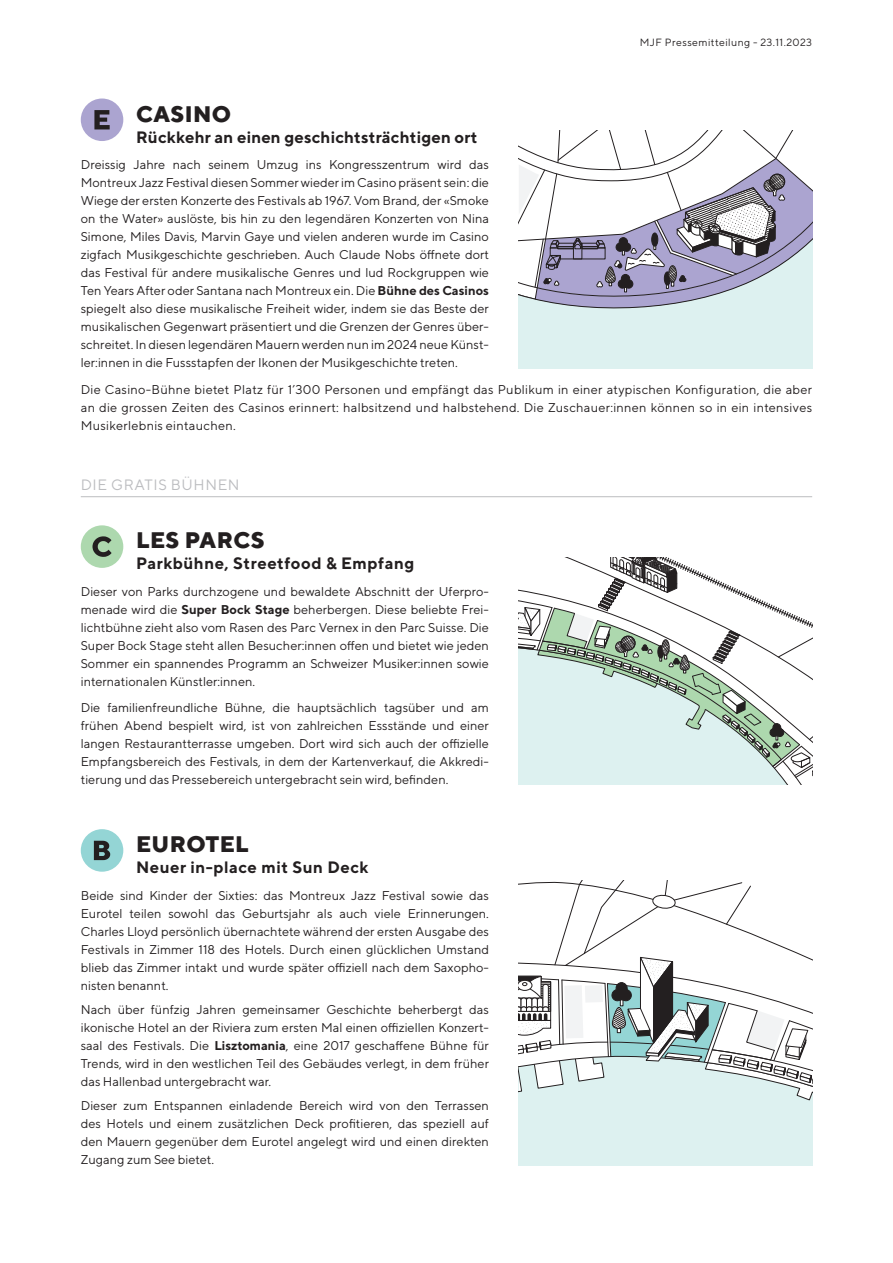
<style>
.page{position:relative;width:893px;height:1263px;background:#fff}
.page>*{position:absolute;margin:0;border:0;box-sizing:border-box;transform-origin:0 0}
.Texte{font:800 22.5px "TT Norms";letter-spacing:.02em;color:#231f20}
.Texte-2{font:700 16.5px "TT Norms";letter-spacing:.03em;color:#231f20}
.Texte-3{font:700 16.5px "TT Norms";letter-spacing:.01em;color:#231f20}
.Texte-4{font:15px "TT Norms";letter-spacing:.04em;color:#bcbdc0}
.Texte-5{font:12.75px/18px "TT Norms";color:#231f20;text-align:justify}
.t1{font:10.5px "TT Norms";letter-spacing:.04em;color:#231f20}
.s1{font-weight:700}
</style>
<div class="page">
<hr style="left:81px;top:496px;width:731px;height:1px;background:#bcbdc0">
<div style="left:81px;top:99px;width:42px;height:42px;background:#aba4d0;border-radius:50%"></div>
<svg style="left:94px;top:110px;width:16px;height:19px"></svg>
<div style="left:81px;top:525px;width:42px;height:43px;background:#add8ae;border-radius:50%"></div>
<svg style="left:92px;top:536px;width:20px;height:21px"></svg>
<div style="left:81px;top:829px;width:42px;height:43px;background:#94d5d5;border-radius:50%"></div>
<svg style="left:94px;top:841px;width:16px;height:19px"></svg>
<div style="left:519px;top:316px;width:293px;height:52px;background:#ddf1f0"></div>
<div style="left:519px;top:308px;width:293px;height:8px;background:#ddf1f0"></div>
<svg style="left:519px;top:131px;width:293px;height:177px"></svg>
<svg style="left:519px;top:880px;width:294px;height:285px"></svg>
<svg style="left:519px;top:558px;width:294px;height:226px"></svg>
<p class="t1" style="left:640px;top:36px;width:174px">MJF Pressemitteilung - 23.11.2023</p>
<p class="Texte" style="left:136px;top:99px;width:97px">CASINO</p>
<p class="Texte-3" style="left:136px;top:126px;width:343px">Rückkehr an einen geschichtsträchtigen ort</p>
<p class="Texte-5" style="left:81px;top:155px;width:410px">Dreissig Jahre nach seinem Umzug ins Kongresszentrum wird das Montreux Jazz Festival diesen Sommer wieder im Casino präsent sein: die Wiege der ersten Konzerte des Festivals ab 1967. Vom Brand, der «Smoke on the Water» auslöste, bis hin zu den legendären Konzerten von Nina Simone, Miles Davis, Marvin Gaye und vielen anderen wurde im Casino zigfach Musikgeschichte geschrieben. Auch Claude Nobs öffnete dort das Festival für andere musikalische Genres und lud Rockgruppen wie Ten Years After oder Santana nach Montreux ein. Die <span class="s1">Bühne des Casinos </span>spiegelt also diese musikalische Freiheit wider, indem sie das Beste der musikalischen Gegenwart präsentiert und die Grenzen der Genres über&shy;schreitet. In diesen legendären Mauern werden nun im 2024 neue Künst&shy;ler:innen in die Fussstapfen der Ikonen der Musikgeschichte treten.</p>
<p class="Texte-5" style="left:81px;top:380px;width:733px">Die Casino-Bühne bietet Platz für 1’300 Personen und empfängt das Publikum in einer atypischen Konfiguration, die aber an die grossen Zeiten des Casinos erinnert: halbsitzend und halbstehend. Die Zuschauer:innen können so in ein intensives Musikerlebnis eintauchen.</p>
<p class="Texte-4" style="left:81px;top:476px;width:160px">DIE GRATIS BÜHNEN</p>
<p class="Texte" style="left:136px;top:526px;width:130px">LES PARCS</p>
<p class="Texte-2" style="left:136px;top:553px;width:280px">Parkbühne, Streetfood &amp; Empfang</p>
<p class="Texte-5" style="left:81px;top:582px;width:410px">Dieser von Parks durchzogene und bewaldete Abschnitt der Uferpro&shy;menade wird die <span class="s1">Super Bock Stage</span> beherbergen. Diese beliebte Frei&shy;lichtbühne zieht also vom Rasen des Parc Vernex in den Parc Suisse. Die Super Bock Stage steht allen Besucher:innen offen und bietet wie jeden Sommer ein spannendes Programm an Schweizer Musiker:innen sowie internationalen Künstler:innen.</p>
<p class="Texte-5" style="left:81px;top:699px;width:410px">Die familienfreundliche Bühne, die hauptsächlich tagsüber und am frühen Abend bespielt wird, ist von zahlreichen Essstände und einer langen Restaurantterrasse umgeben. Dort wird sich auch der offizielle Empfangsbereich des Festivals, in dem der Kartenverkauf, die Akkredi&shy;tierung und das Pressebereich untergebracht sein wird, befinden.</p>
<p class="Texte" style="left:136px;top:830px;width:114px">EUROTEL</p>
<p class="Texte-2" style="left:136px;top:857px;width:234px">Neuer in-place mit Sun Deck</p>
<p class="Texte-5" style="left:81px;top:886px;width:410px">Beide sind Kinder der Sixties: das Montreux Jazz Festival sowie das Eurotel teilen sowohl das Geburtsjahr als auch viele Erinnerungen.<br>Charles Lloyd persönlich übernachtete während der ersten Ausgabe des Festivals in Zimmer 118 des Hotels. Durch einen glücklichen Umstand blieb das Zimmer intakt und wurde später offiziell nach dem Saxopho&shy;nisten benannt.</p>
<p class="Texte-5" style="left:81px;top:1000px;width:410px">Nach über fünfzig Jahren gemeinsamer Geschichte beherbergt das ikonische Hotel an der Riviera zum ersten Mal einen offiziellen Konzert&shy;saal des Festivals. Die <span class="s1">Lisztomania</span>, eine 2017 geschaffene Bühne für Trends, wird in den westlichen Teil des Gebäudes verlegt, in dem früher das Hallenbad untergebracht war.</p>
<p class="Texte-5" style="left:81px;top:1097px;width:410px">Dieser zum Entspannen einladende Bereich wird von den Terrassen des Hotels und einem zusätzlichen Deck profitieren, das speziell auf den Mauern gegenüber dem Eurotel angelegt wird und einen direkten Zugang zum See bietet.</p>
</div>
